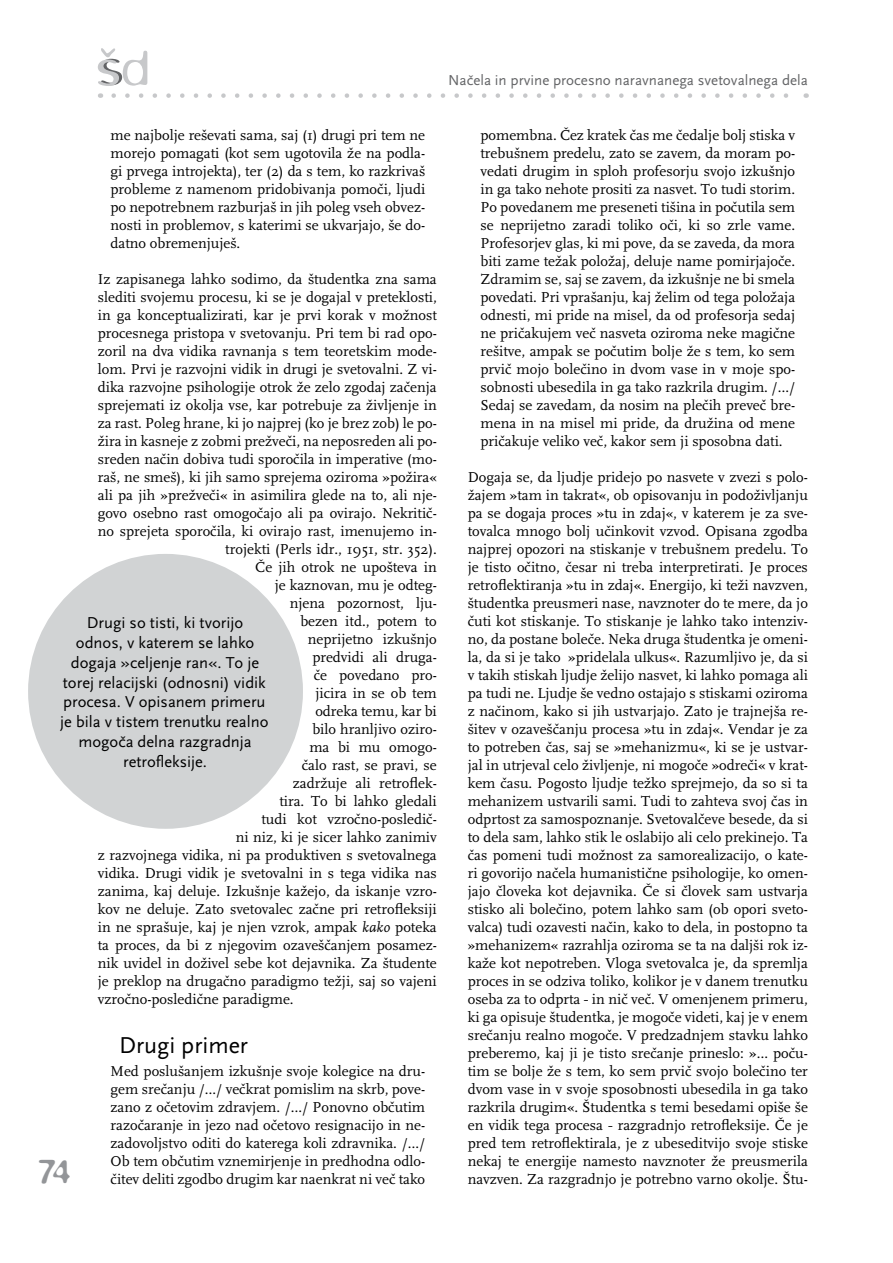
<style>
.page{position:relative;width:893px;height:1263px;background:#fff}
.page>*{position:absolute;margin:0;border:0;box-sizing:border-box;transform-origin:0 0}
.t1{font:300 37.5px "Blur";color:#939598}
.t2{font:24px "AE Scala Sans";color:#000}
.t3{font:16.5px/19.8px "AE Scala Sans";color:#000;text-align:center}
.t4{font:15px/18px "AE Scala";color:#000;text-align:justify}
.t5{font:15px "AE Scala Sans";color:#636466}
.s1{font-style:italic}
</style>
<div class="page">
<svg style="left:98px;top:48px;width:49px;height:38px"></svg>
<svg style="left:114px;top:93px;width:675px;height:5px"></svg>
<div style="left:28px;top:554px;width:275px;height:275px;background:#d1d3d4;border-radius:50%"></div>
<p class="t5" style="left:448px;top:72px;width:361px">Načela in prvine procesno naravnanega svetovalnega dela</p>
<p class="t4" style="left:111px;top:126px;width:316px">me najbolje reševati sama, saj (1) drugi pri tem ne morejo pomagati (kot sem ugotovila že na podla&shy;gi prvega introjekta), ter (2) da s tem, ko razkrivaš probleme z namenom pridobivanja pomoči, ljudi po nepotrebnem razburjaš in jih poleg vseh obvez&shy;nosti in problemov, s katerimi se ukvarjajo, še do&shy;datno obremenjuješ.</p>
<p class="t4" style="left:98px;top:270px;width:341px">Iz zapisanega lahko sodimo, da študentka zna sama</p>
<p class="t4" style="left:98px;top:288px;width:341px">slediti svojemu procesu, ki se je dogajal v preteklosti,</p>
<p class="t4" style="left:98px;top:306px;width:341px">in ga konceptualizirati, kar je prvi korak v možnost</p>
<p class="t4" style="left:98px;top:324px;width:340px">procesnega pristopa v svetovanju. Pri tem bi rad opo-</p>
<p class="t4" style="left:98px;top:342px;width:340px">zoril na dva vidika ravnanja s tem teoretskim mode-</p>
<p class="t4" style="left:98px;top:360px;width:340px">lom. Prvi je razvojni vidik in drugi je svetovalni. Z vi-</p>
<p class="t4" style="left:98px;top:378px;width:341px">dika razvojne psihologije otrok že zelo zgodaj začenja</p>
<p class="t4" style="left:98px;top:396px;width:341px">sprejemati iz okolja vse, kar potrebuje za življenje in</p>
<p class="t4" style="left:98px;top:414px;width:341px">za rast. Poleg hrane, ki jo najprej (ko je brez zob) le po-</p>
<p class="t4" style="left:98px;top:432px;width:340px">žira in kasneje z zobmi prežveči, na neposreden ali po-</p>
<p class="t4" style="left:98px;top:450px;width:341px">sreden način dobiva tudi sporočila in imperative (mo-</p>
<p class="t4" style="left:98px;top:468px;width:341px">raš, ne smeš), ki jih samo sprejema oziroma »požira«</p>
<p class="t4" style="left:98px;top:486px;width:341px">ali pa jih »prežveči« in asimilira glede na to, ali nje-</p>
<p class="t4" style="left:98px;top:504px;width:341px">govo osebno rast omogočajo ali pa ovirajo. Nekritič-</p>
<p class="t4" style="left:98px;top:522px;width:340px">no sprejeta sporočila, ki ovirajo rast, imenujemo in-</p>
<p class="t4" style="left:225px;top:540px;width:213px">trojekti (Perls idr., 1951, str. 352).</p>
<p class="t4" style="left:255px;top:558px;width:183px">Če jih otrok ne upošteva in</p>
<p class="t4" style="left:275px;top:576px;width:163px">je kaznovan, mu je odteg-</p>
<p class="t4" style="left:290px;top:594px;width:148px">njena pozornost, lju-</p>
<p class="t4" style="left:300px;top:612px;width:138px">bezen itd., potem to</p>
<p class="t4" style="left:308px;top:630px;width:131px">neprijetno izkušnjo</p>
<p class="t4" style="left:312px;top:648px;width:126px">predvidi ali druga-</p>
<p class="t4" style="left:314px;top:666px;width:124px">če povedano pro-</p>
<p class="t4" style="left:315px;top:684px;width:123px">jicira in se ob tem</p>
<p class="t4" style="left:315px;top:702px;width:123px">odreka temu, kar bi</p>
<p class="t4" style="left:312px;top:720px;width:126px">bilo hranljivo oziro-</p>
<p class="t4" style="left:309px;top:738px;width:129px">ma bi mu omogo-</p>
<p class="t4" style="left:302px;top:756px;width:136px">čalo rast, se pravi, se</p>
<p class="t4" style="left:293px;top:774px;width:146px">zadržuje ali retroflek-</p>
<p class="t4" style="left:279px;top:792px;width:159px">tira. To bi lahko gledali</p>
<p class="t4" style="left:261px;top:810px;width:177px">tudi kot vzročno-posledič-</p>
<p class="t4" style="left:236px;top:828px;width:203px">ni niz, ki je sicer lahko zanimiv</p>
<p class="t4" style="left:98px;top:846px;width:341px">z razvojnega vidika, ni pa produktiven s svetovalnega</p>
<p class="t4" style="left:98px;top:864px;width:341px">vidika. Drugi vidik je svetovalni in s tega vidika nas</p>
<p class="t4" style="left:98px;top:882px;width:341px">zanima, kaj deluje. Izkušnje kažejo, da iskanje vzro-</p>
<p class="t4" style="left:98px;top:900px;width:341px">kov ne deluje. Zato svetovalec začne pri retrofleksiji</p>
<p class="t4" style="left:98px;top:918px;width:340px">in ne sprašuje, kaj je njen vzrok, ampak <span class="s1">kako</span> poteka</p>
<p class="t4" style="left:98px;top:936px;width:340px">ta proces, da bi z njegovim ozaveščanjem posamez-</p>
<p class="t4" style="left:98px;top:954px;width:341px">nik uvidel in doživel sebe kot dejavnika. Za študente</p>
<p class="t4" style="left:98px;top:972px;width:341px">je preklop na drugačno paradigmo težji, saj so vajeni</p>
<p class="t4" style="left:98px;top:990px;width:197px">vzročno-posledične paradigme.</p>
<h2 class="t2" style="left:119px;top:1032px;width:130px">Drugi primer</h2>
<p class="t4" style="left:111px;top:1062px;width:316px">Med poslušanjem izkušnje svoje kolegice na dru&shy;gem srečanju /…/ večkrat pomislim na skrb, pove&shy;zano z očetovim zdravjem. /…/ Ponovno občutim razočaranje in jezo nad očetovo resignacijo in ne&shy;zadovoljstvo oditi do katerega koli zdravnika. /…/ Ob tem občutim vznemirjenje in predhodna odlo&shy;čitev deliti zgodbo drugim kar naenkrat ni več tako</p>
<p class="t3" style="left:60px;top:613px;width:210px">Drugi so tisti, ki tvorijo<br>odnos, v katerem se lahko dogaja »celjenje ran«. To je torej relacijski (odnosni) vidik procesa. V opisanem primeru je bila v tistem trenutku realno mogoča delna razgradnja retrofleksije.</p>
<h1 class="t1" style="left:37px;top:1151px;width:35px">74</h1>
<p class="t4" style="left:480px;top:126px;width:316px">pomembna. Čez kratek čas me čedalje bolj stiska v trebušnem predelu, zato se zavem, da moram po&shy;vedati drugim in sploh profesorju svojo izkušnjo in ga tako nehote prositi za nasvet. To tudi storim.<br>Po povedanem me preseneti tišina in počutila sem se neprijetno zaradi toliko oči, ki so zrle vame.<br>Profesorjev glas, ki mi pove, da se zaveda, da mora biti zame težak položaj, deluje name pomirjajoče.<br>Zdramim se, saj se zavem, da izkušnje ne bi smela povedati. Pri vprašanju, kaj želim od tega položaja odnesti, mi pride na misel, da od profesorja sedaj ne pričakujem več nasveta oziroma neke magične rešitve, ampak se počutim bolje že s tem, ko sem prvič mojo bolečino in dvom vase in v moje spo&shy;sobnosti ubesedila in ga tako razkrila drugim. /…/ Sedaj se zavedam, da nosim na plečih preveč bre&shy;mena in na misel mi pride, da družina od mene pričakuje veliko več, kakor sem ji sposobna dati.</p>
<p class="t4" style="left:468px;top:468px;width:342px">Dogaja se, da ljudje pridejo po nasvete v zvezi s polo&shy;žajem »tam in takrat«, ob opisovanju in podoživljanju pa se dogaja proces »tu in zdaj«, v katerem je za sve&shy;tovalca mnogo bolj učinkovit vzvod. Opisana zgodba najprej opozori na stiskanje v trebušnem predelu. To je tisto očitno, česar ni treba interpretirati. Je proces retroflektiranja »tu in zdaj«. Energijo, ki teži navzven, študentka preusmeri nase, navznoter do te mere, da jo čuti kot stiskanje. To stiskanje je lahko tako intenziv&shy;no, da postane boleče. Neka druga študentka je omeni&shy;la, da si je tako »pridelala ulkus«. Razumljivo je, da si v takih stiskah ljudje želijo nasvet, ki lahko pomaga ali pa tudi ne. Ljudje še vedno ostajajo s stiskami oziroma z načinom, kako si jih ustvarjajo. Zato je trajnejša re&shy;šitev v ozaveščanju procesa »tu in zdaj«. Vendar je za to potreben čas, saj se »mehanizmu«, ki se je ustvar&shy;jal in utrjeval celo življenje, ni mogoče »odreči« v krat&shy;kem času. Pogosto ljudje težko sprejmejo, da so si ta mehanizem ustvarili sami. Tudi to zahteva svoj čas in odprtost za samospoznanje. Svetovalčeve besede, da si to dela sam, lahko stik le oslabijo ali celo prekinejo. Ta čas pomeni tudi možnost za samorealizacijo, o kate&shy;ri govorijo načela humanistične psihologije, ko omen&shy;jajo človeka kot dejavnika. Če si človek sam ustvarja stisko ali bolečino, potem lahko sam (ob opori sveto&shy;valca) tudi ozavesti način, kako to dela, in postopno ta »mehanizem« razrahlja oziroma se ta na daljši rok iz&shy;kaže kot nepotreben. Vloga svetovalca je, da spremlja proces in se odziva toliko, kolikor je v danem trenutku oseba za to odprta – in nič več. V omenjenem primeru, ki ga opisuje študentka, je mogoče videti, kaj je v enem srečanju realno mogoče. V predzadnjem stavku lahko preberemo, kaj ji je tisto srečanje prineslo: »… poču&shy;tim se bolje že s tem, ko sem prvič svojo bolečino ter dvom vase in v svoje sposobnosti ubesedila in ga tako razkrila drugim«. Študentka s temi besedami opiše še en vidik tega procesa – razgradnjo retrofleksije. Če je pred tem retroflektirala, je z ubeseditvijo svoje stiske nekaj te energije namesto navznoter že preusmerila navzven. Za razgradnjo je potrebno varno okolje. Štu-</p>
</div>
